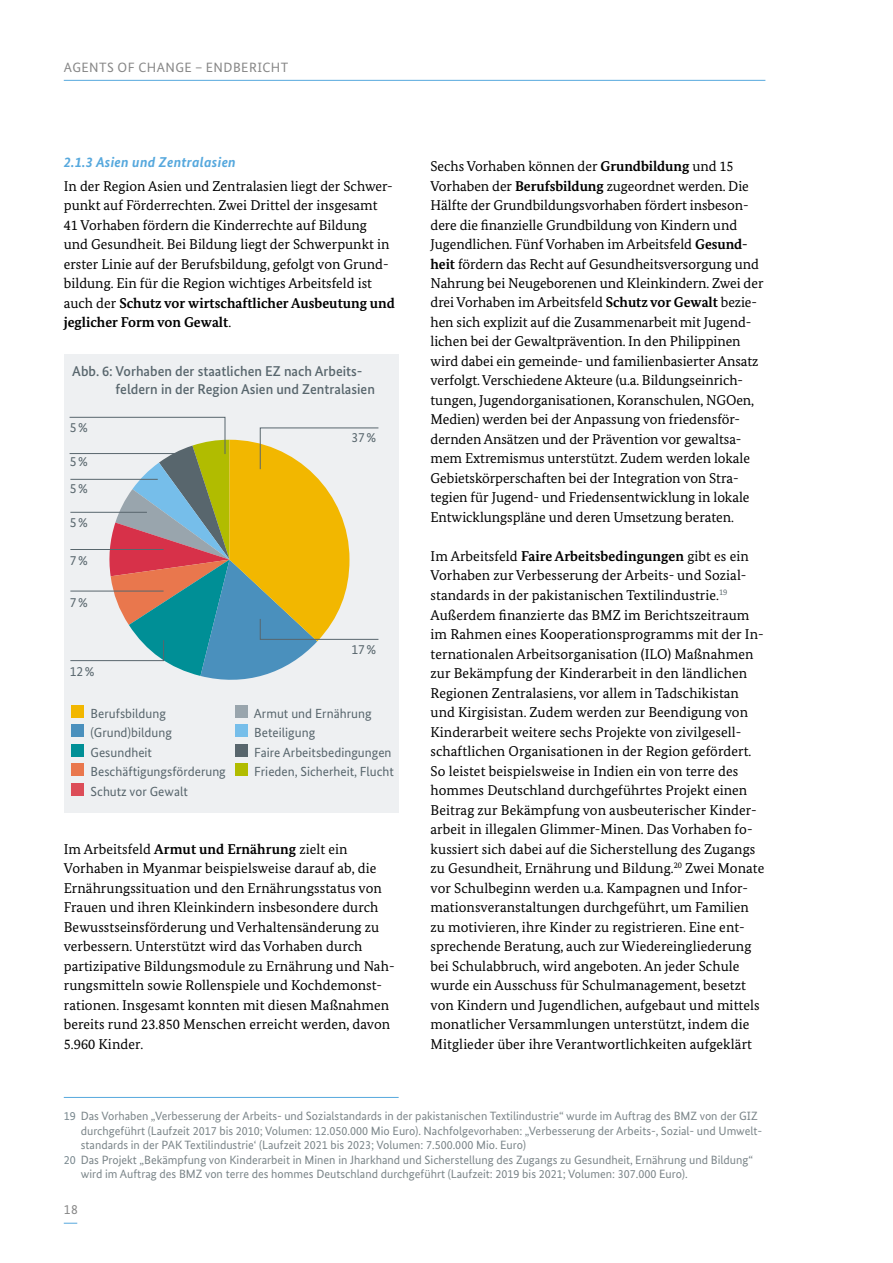
<style>
.page{position:relative;width:893px;height:1263px;background:#fff}
.page>*{position:absolute;margin:0;border:0;box-sizing:border-box;transform-origin:0 0}
.t1{font:14.25px/19.5px "Bundes Serif";letter-spacing:.005em;color:#000}
.t2{font:500 14.25px/18px "Bundes Sans";color:#58666d}
.t3{font:italic 700 14.25px "Bundes Sans";letter-spacing:.02em;color:#56a8dd}
.t4{font:13.5px "Bundes Sans";letter-spacing:.03em;color:#878787}
.t5{font:13.5px "Bundes Sans";color:#58666d}
.t6{font:13.2px/19.5px "Bundes Sans";color:#58666d}
.t7{font:12px "Bundes Sans";color:#7b8589}
.s1{font-weight:700}
.s2{color:#78878e}
</style>
<div class="page">
<hr style="left:64px;top:80px;width:701px;height:1px;background:#56a8dd">
<svg style="left:64px;top:1223px;width:13px;height:1px"></svg>
<hr style="left:64px;top:1097px;width:335px;height:1px;background:#56a8dd">
<div style="left:64px;top:354px;width:335px;height:458px;background:#eef0f2"></div>
<div style="left:71px;top:705px;width:13px;height:13px;background:#f2b700"></div>
<div style="left:71px;top:724px;width:13px;height:13px;background:#4a90bd"></div>
<div style="left:71px;top:744px;width:13px;height:13px;background:#008f96"></div>
<div style="left:71px;top:763px;width:13px;height:13px;background:#e9774d"></div>
<div style="left:71px;top:783px;width:13px;height:13px;background:#dc4d58"></div>
<div style="left:235px;top:705px;width:13px;height:13px;background:#99a5ad"></div>
<div style="left:235px;top:724px;width:13px;height:13px;background:#76beea"></div>
<div style="left:235px;top:744px;width:13px;height:13px;background:#58666d"></div>
<div style="left:235px;top:763px;width:13px;height:13px;background:#b1bc00"></div>
<svg style="left:69px;top:417px;width:310px;height:263px"></svg>
<hr style="left:70px;top:591px;width:94px;height:1px;background:#58666d">
<hr style="left:70px;top:549px;width:94px;height:1px;background:#58666d">
<hr style="left:70px;top:512px;width:77px;height:1px;background:#58666d">
<hr style="left:70px;top:479px;width:88px;height:1px;background:#58666d">
<p class="t4" style="left:64px;top:59px;width:226px">AGENTS OF CHANGE – ENDBERICHT</p>
<p class="t3" style="left:64px;top:154px;width:174px">2.1.3 Asien und Zentralasien</p>
<p class="t1" style="left:64px;top:176px;width:333px">In der Region Asien und Zentralasien liegt der Schwer&shy;punkt auf Förderrechten. Zwei Drittel der insgesamt 41 Vorhaben fördern die Kinderrechte auf Bildung<br>und Gesundheit. Bei Bildung liegt der Schwerpunkt in erster Linie auf der Berufsbildung, gefolgt von Grund&shy;bildung. Ein für die Region wichtiges Arbeitsfeld ist auch der <span class="s1">Schutz vor wirtschaftlicher Ausbeutung und jeglicher Form von Gewalt</span>.</p>
<p class="t2" style="left:116px;top:362px;width:261px;text-indent:-43px">Abb. 6: Vorhaben der staatlichen EZ nach Arbeits&shy;feldern in der Region Asien und Zentralasien</p>
<p class="t5" style="left:70px;top:419px;width:20px">5%</p>
<p class="t5" style="left:70px;top:453px;width:20px">5%</p>
<p class="t5" style="left:70px;top:480px;width:20px">5%</p>
<p class="t5" style="left:70px;top:514px;width:20px">5%</p>
<p class="t5" style="left:70px;top:552px;width:20px">7%</p>
<p class="t5" style="left:70px;top:594px;width:20px">7%</p>
<p class="t5" style="left:70px;top:663px;width:26px">12%</p>
<p class="t5" style="left:351px;top:429px;width:26px">37%</p>
<p class="t5" style="left:351px;top:641px;width:26px">17%</p>
<p class="t6" style="left:91px;top:703px;width:137px">Berufsbildung (Grund)bildung<br>Gesundheit<br>Beschäftigungsförderung<br>Schutz vor Gewalt</p>
<p class="t6" style="left:254px;top:703px;width:142px">Armut und Ernährung<br>Beteiligung<br>Faire Arbeitsbedingungen<br>Frieden, Sicherheit, Flucht</p>
<p class="t1" style="left:64px;top:839px;width:332px">Im Arbeitsfeld <span class="s1">Armut und Ernährung</span> zielt ein Vorhaben in Myanmar beispielsweise darauf ab, die Ernährungssituation und den Ernährungsstatus von Frauen und ihren Kleinkindern insbesondere durch Bewusstseinsförderung und Verhaltensänderung zu verbessern. Unterstützt wird das Vorhaben durch partizipative Bildungsmodule zu Ernährung und Nah&shy;rungsmitteln sowie Rollenspiele und Kochdemonst&shy;rationen. Insgesamt konnten mit diesen Maßnahmen bereits rund 23.850 Menschen erreicht werden, davon 5.960 Kinder.</p>
<p class="t1" style="left:431px;top:156px;width:334px">Sechs Vorhaben können der <span class="s1">Grundbildung</span> und 15<br>Vorhaben der <span class="s1">Berufsbildung</span> zugeordnet werden. Die Hälfte der Grundbildungsvorhaben fördert insbeson&shy;dere die finanzielle Grundbildung von Kindern und Jugendlichen. Fünf Vorhaben im Arbeitsfeld <span class="s1">Gesund&shy;heit</span> fördern das Recht auf Gesundheitsversorgung und Nahrung bei Neugeborenen und Kleinkindern. Zwei der drei Vorhaben im Arbeitsfeld <span class="s1">Schutz vor Gewalt</span> bezie&shy;hen sich explizit auf die Zusammenarbeit mit Jugend&shy;lichen bei der Gewaltprävention. In den Philippinen wird dabei ein gemeinde- und familienbasierter Ansatz verfolgt. Verschiedene Akteure (u.a. Bildungseinrich&shy;tungen, Jugendorganisationen, Koranschulen, NGOen, Medien) werden bei der Anpassung von friedensför&shy;dernden Ansätzen und der Prävention vor gewaltsa&shy;mem Extremismus unterstützt. Zudem werden lokale Gebietskörperschaften bei der Integration von Stra&shy;tegien für Jugend- und Friedensentwicklung in lokale Entwicklungspläne und deren Umsetzung beraten.</p>
<p class="t1" style="left:431px;top:546px;width:335px">Im Arbeitsfeld <span class="s1">Faire Arbeitsbedingungen</span> gibt es ein Vorhaben zur Verbesserung der Arbeits- und Sozial&shy;standards in der pakistanischen Textilindustrie.<sup>19<br></sup>Außerdem finanzierte das BMZ im Berichtszeitraum im Rahmen eines Kooperationsprogramms mit der In&shy;ternationalen Arbeitsorganisation (ILO) Maßnahmen zur Bekämpfung der Kinderarbeit in den ländlichen Regionen Zentralasiens, vor allem in Tadschikistan und Kirgisistan. Zudem werden zur Beendigung von Kinderarbeit weitere sechs Projekte von zivilgesell&shy;schaftlichen Organisationen in der Region gefördert.<br>So leistet beispielsweise in Indien ein von terre des hommes Deutschland durchgeführtes Projekt einen Beitrag zur Bekämpfung von ausbeuterischer Kinder&shy;arbeit in illegalen Glimmer-Minen. Das Vorhaben fo&shy;kussiert sich dabei auf die Sicherstellung des Zugangs zu Gesundheit, Ernährung und Bildung.<sup>20</sup> Zwei Monate vor Schulbeginn werden u.a. Kampagnen und Infor&shy;mationsveranstaltungen durchgeführt, um Familien zu motivieren, ihre Kinder zu registrieren. Eine ent&shy;sprechende Beratung, auch zur Wiedereingliederung bei Schulabbruch, wird angeboten. An jeder Schule wurde ein Ausschuss für Schulmanagement, besetzt von Kindern und Jugendlichen, aufgebaut und mittels monatlicher Versammlungen unterstützt, indem die Mitglieder über ihre Verantwortlichkeiten aufgeklärt</p>
<p class="t7" style="left:64px;top:1109px;width:695px"><span class="s2">19</span> Das Vorhaben „Verbesserung der Arbeits- und Sozialstandards in der pakistanischen Textilindustrie“ wurde im Auftrag des BMZ von der GIZ</p>
<p class="t7" style="left:81px;top:1123px;width:683px">durchgeführt (Laufzeit 2017 bis 2010; Volumen: 12.050.000 Mio Euro). Nachfolgevorhaben: „Verbesserung der Arbeits-, Sozial- und Umwelt-</p>
<p class="t7" style="left:81px;top:1138px;width:447px">standards in der PAK Textilindustrie‘ (Laufzeit 2021 bis 2023; Volumen: 7.500.000 Mio. Euro)</p>
<p class="t7" style="left:64px;top:1152px;width:691px"><span class="s2">20</span> Das Projekt „Bekämpfung von Kinderarbeit in Minen in Jharkhand und Sicherstellung des Zugangs zu Gesundheit, Ernährung und Bildung“</p>
<p class="t7" style="left:81px;top:1166px;width:608px">wird im Auftrag des BMZ von terre des hommes Deutschland durchgeführt (Laufzeit: 2019 bis 2021; Volumen: 307.000 Euro).</p>
<p class="t4" style="left:64px;top:1201px;width:16px">18</p>
</div>
